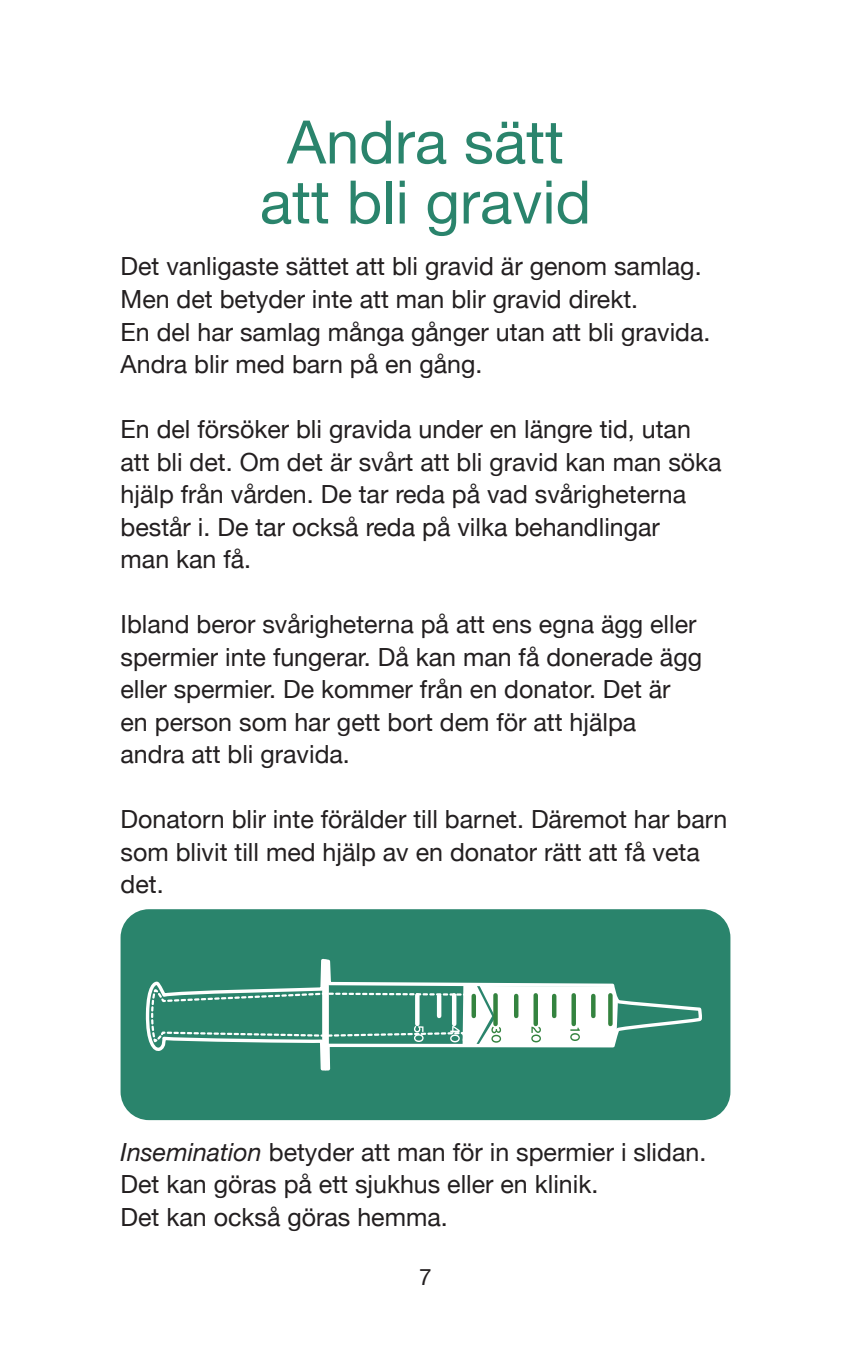
<style>
.page{position:relative;width:851px;height:1347px;background:#fff}
.page>*{position:absolute;margin:0;border:0;box-sizing:border-box;transform-origin:0 0}
.t1{font:60px/60px "Helvetica Neue";color:#2a846c;text-align:center}
.t2{font:25px/32.5px "Helvetica Neue";color:#231f20}
.t3{font:22.5px "Helvetica Neue";color:#231f20}
.s1{font-style:italic}
</style>
<div class="page">
<div style="left:120px;top:909px;width:610px;height:211px;background:#2a846c;border-radius:28px"></div>
<svg style="left:146px;top:958px;width:556px;height:112px"></svg>
<div style="left:322px;top:963px;width:7px;height:104px;background:#fff"></div>
<svg style="left:150px;top:984px;width:467px;height:61px"></svg>
<h1 class="t1" style="left:260px;top:116px;width:333px">Andra sätt att bli gravid</h1>
<p class="t2" style="left:120px;top:252px;width:591px">Det vanligaste sättet att bli gravid är genom samlag.<br>Men det betyder inte att man blir gravid direkt.<br>En del har samlag många gånger utan att bli gravida.<br>Andra blir med barn på en gång.</p>
<p class="t2" style="left:120px;top:414px;width:602px">En del försöker bli gravida under en längre tid, utan att bli det. Om det är svårt att bli gravid kan man söka hjälp från vården. De tar reda på vad svårigheterna består i. De tar också reda på vilka behandlingar<br>man kan få.</p>
<p class="t2" style="left:120px;top:609px;width:583px">Ibland beror svårigheterna på att ens egna ägg eller spermier inte fungerar. Då kan man få donerade ägg eller spermier. De kommer från en donator. Det är en person som har gett bort dem för att hjälpa andra att bli gravida.</p>
<p class="t2" style="left:120px;top:804px;width:608px">Donatorn blir inte förälder till barnet. Däremot har barn som blivit till med hjälp av en donator rätt att få veta det.</p>
<p class="t2" style="left:120px;top:1136px;width:587px"><span class="s1">Insemination</span> betyder att man för in spermier i slidan.<br>Det kan göras på ett sjukhus eller en klinik.<br>Det kan också göras hemma.</p>
<p class="t3" style="left:419px;top:1260px;width:14px">7</p>
</div>
